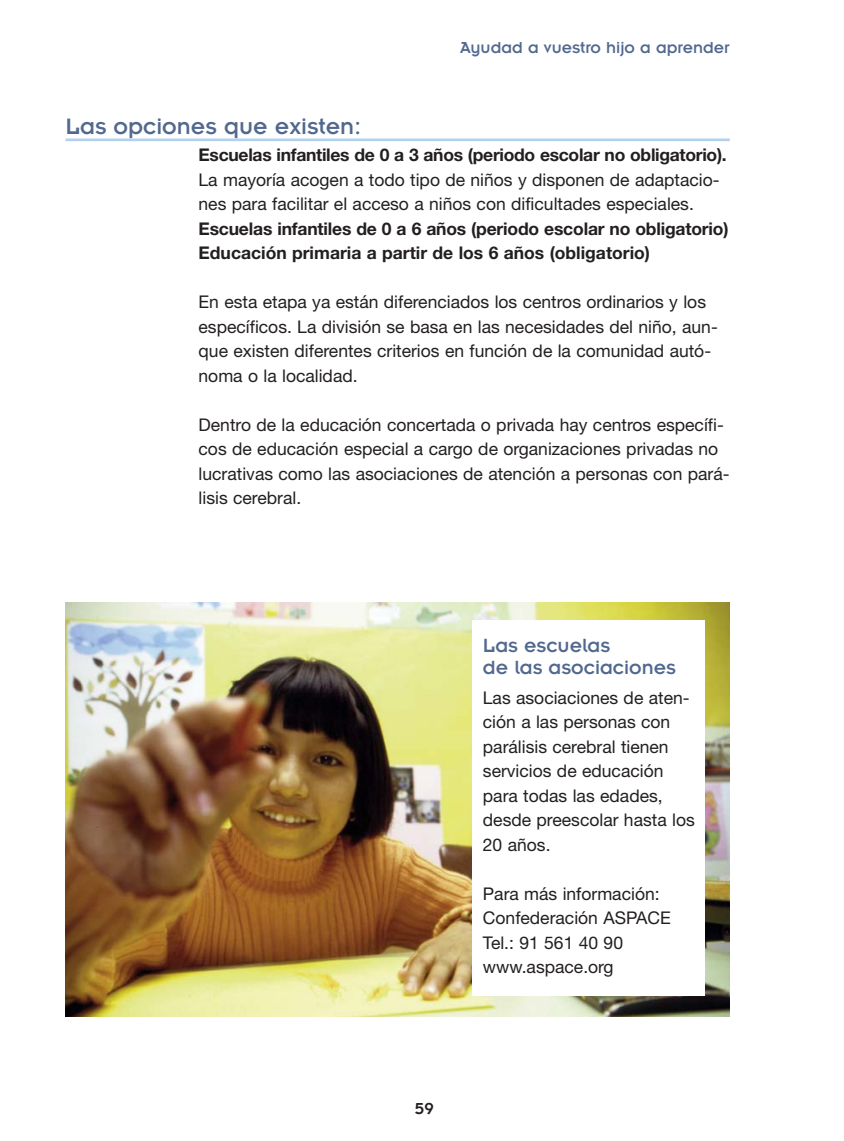
<style>
.page{position:relative;width:844px;height:1141px;background:#fff}
.page>*{position:absolute;margin:0;border:0;box-sizing:border-box;transform-origin:0 0}
.t1{font:24.5px "Insignia";color:#51688f}
.t2{font:21px/22.8px "Insignia";color:#51688f}
.t3{font:17.5px/24.5px "Helvetica Neue";color:#231f20}
.t4{font:700 17.5px/24.5px "Helvetica Neue";letter-spacing:-.01em;color:#231f20}
.t5{font:17.5px "Insignia";color:#51688f}
.t6{font:17.5px "Insignia";color:#231f20}
</style>
<div class="page">
<img style="left:66px;top:603px;width:663px;height:414px">
<div style="left:472px;top:620px;width:232px;height:376px;background:#fff"></div>
<hr style="left:66px;top:139px;width:663px;height:2px;background:#b2d1ee">
<h1 class="t1" style="left:65px;top:119px;width:297px">Las opciones que existen:</h1>
<p class="t5" style="left:460px;top:42px;width:271px">Ayudad a vuestro hijo a aprender</p>
<p class="t4" style="left:198px;top:144px;width:529px">Escuelas infantiles de 0 a 3 años (periodo escolar no obligatorio).</p>
<p class="t3" style="left:198px;top:169px;width:522px">La mayoría acogen a todo tipo de niños y disponen de adaptacio&shy;nes para facilitar el acceso a niños con dificultades especiales.</p>
<p class="t4" style="left:198px;top:218px;width:531px">Escuelas infantiles de 0 a 6 años (periodo escolar no obligatorio)<br>Educación primaria a partir de los 6 años (obligatorio)</p>
<p class="t3" style="left:198px;top:291px;width:520px">En esta etapa ya están diferenciados los centros ordinarios y los específicos. La división se basa en las necesidades del niño, aun&shy;que existen diferentes criterios en función de la comunidad autó&shy;noma o la localidad.</p>
<p class="t3" style="left:198px;top:414px;width:532px">Dentro de la educación concertada o privada hay centros específi&shy;cos de educación especial a cargo de organizaciones privadas no lucrativas como las asociaciones de atención a personas con pará&shy;lisis cerebral.</p>
<p class="t2" style="left:482px;top:635px;width:194px">Las escuelas<br>de las asociaciones</p>
<p class="t3" style="left:483px;top:687px;width:213px">Las asociaciones de aten&shy;ción a las personas con parálisis cerebral tienen servicios de educación para todas las edades, desde preescolar hasta los<br>20 años.</p>
<p class="t3" style="left:483px;top:883px;width:189px">Para más información:<br>Confederación ASPACE<br>Tel.: 91 561 40 90 www.aspace.org</p>
<p class="t6" style="left:415px;top:1103px;width:20px">59</p>
</div>
